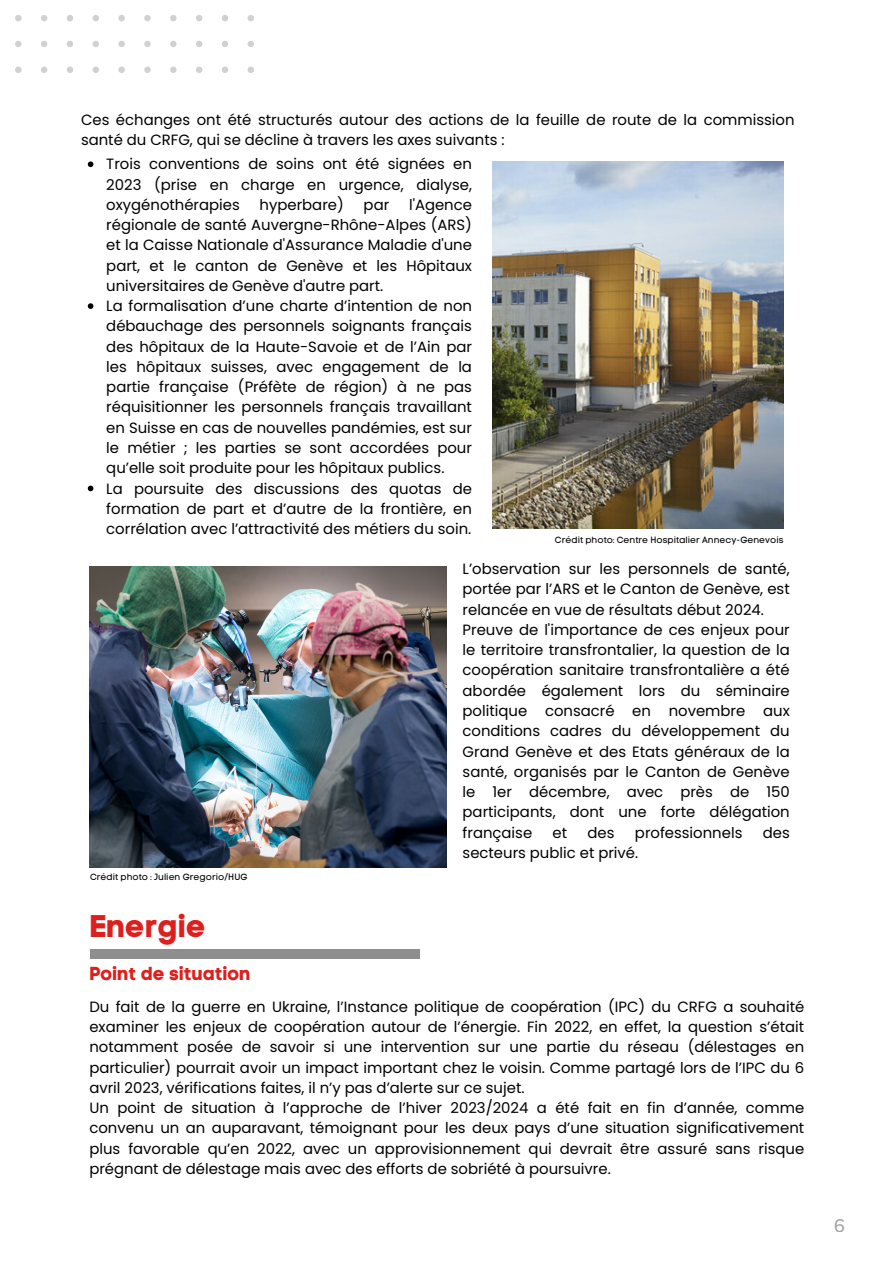
<style>
.page{position:relative;width:894px;height:1264px;background:#fff}
.page>*{position:absolute;margin:0;border:0;box-sizing:border-box;transform-origin:0 0}
.t1{font:31.05px "Code Pro Bold LC";color:#dd201d}
.t2{font:18.6px "Code Pro Bold LC";color:#dd201d}
.t3{font:18px "Marianne";color:#8f8e8e}
.t4{font:14.85px/20.2px "Poppins";color:#000}
.t5{font:9px "Code Pro Normal LC";color:#000}
</style>
<div class="page">
<svg style="left:15px;top:15px;width:7px;height:6px"></svg>
<svg style="left:41px;top:15px;width:6px;height:6px"></svg>
<svg style="left:67px;top:15px;width:6px;height:6px"></svg>
<svg style="left:93px;top:15px;width:6px;height:6px"></svg>
<svg style="left:118px;top:15px;width:7px;height:6px"></svg>
<svg style="left:144px;top:15px;width:7px;height:6px"></svg>
<svg style="left:170px;top:15px;width:6px;height:6px"></svg>
<svg style="left:196px;top:15px;width:6px;height:6px"></svg>
<svg style="left:222px;top:15px;width:6px;height:6px"></svg>
<svg style="left:15px;top:41px;width:7px;height:6px"></svg>
<svg style="left:41px;top:41px;width:6px;height:6px"></svg>
<svg style="left:67px;top:41px;width:6px;height:6px"></svg>
<svg style="left:93px;top:41px;width:6px;height:6px"></svg>
<svg style="left:118px;top:41px;width:7px;height:6px"></svg>
<svg style="left:144px;top:41px;width:7px;height:6px"></svg>
<svg style="left:170px;top:41px;width:6px;height:6px"></svg>
<svg style="left:196px;top:41px;width:6px;height:6px"></svg>
<svg style="left:222px;top:41px;width:6px;height:6px"></svg>
<svg style="left:15px;top:67px;width:7px;height:6px"></svg>
<svg style="left:41px;top:67px;width:6px;height:6px"></svg>
<svg style="left:67px;top:67px;width:6px;height:6px"></svg>
<svg style="left:93px;top:67px;width:6px;height:6px"></svg>
<svg style="left:118px;top:67px;width:7px;height:6px"></svg>
<svg style="left:144px;top:67px;width:7px;height:6px"></svg>
<svg style="left:170px;top:67px;width:6px;height:6px"></svg>
<svg style="left:196px;top:67px;width:6px;height:6px"></svg>
<svg style="left:222px;top:67px;width:6px;height:6px"></svg>
<svg style="left:247px;top:15px;width:7px;height:6px"></svg>
<svg style="left:247px;top:41px;width:7px;height:6px"></svg>
<svg style="left:247px;top:67px;width:7px;height:6px"></svg>
<div style="left:90px;top:949px;width:329px;height:10px;background:#8f8e8e"></div>
<img style="left:89px;top:566px;width:357px;height:302px">
<img style="left:492px;top:161px;width:291px;height:367px">
<svg style="left:88px;top:161px;width:5px;height:6px"></svg>
<svg style="left:88px;top:303px;width:5px;height:6px"></svg>
<svg style="left:88px;top:485px;width:5px;height:6px"></svg>
<p class="t4" style="left:81px;top:110px;width:715px">Ces échanges ont été structurés autour des actions de la feuille de route de la commission santé du CRFG, qui se décline à travers les axes suivants :</p>
<p class="t4" style="left:106px;top:154px;width:367px;text-align:justify">Trois conventions de soins ont été signées en 2023 (prise en charge en urgence, dialyse, oxygénothérapies</p>
<p class="t4" style="left:259px;top:194px;width:86px">hyperbare)</p>
<p class="t4" style="left:363px;top:194px;width:27px">par</p>
<p class="t4" style="left:106px;top:194px;width:367px;text-indent:302px">l'Agence régionale de santé Auvergne-Rhône-Alpes (ARS) et la Caisse Nationale d'Assurance Maladie d'une part, et le canton de Genève et les Hôpitaux universitaires de Genève d'autre part.<br>La formalisation d’une charte d’intention de non débauchage des personnels soignants français des hôpitaux de la Haute-Savoie et de l’Ain par les hôpitaux suisses, avec engagement de la partie française (Préfète de région) à ne pas réquisitionner les personnels français travaillant en Suisse en cas de nouvelles pandémies, est sur le métier ; les parties se sont accordées pour qu’elle soit produite pour les hôpitaux publics.<br>La poursuite des discussions des quotas de formation de part et d’autre de la frontière, en corrélation avec l’attractivité des métiers du soin.</p>
<p class="t5" style="left:555px;top:534px;width:230px">Crédit photo: Centre Hospitalier Annecy-Genevois</p>
<p class="t5" style="left:90px;top:871px;width:159px">Crédit photo : Julien Gregorio/HUG</p>
<p class="t4" style="left:462px;top:559px;width:328px">L’observation sur les personnels de santé, portée par l’ARS et le Canton de Genève, est relancée en vue de résultats début 2024.<br>Preuve de l'importance de ces enjeux pour le territoire transfrontalier, la question de la coopération sanitaire transfrontalière a été abordée également lors du séminaire politique consacré en novembre aux conditions cadres du développement du Grand Genève et des Etats généraux de la santé, organisés par le Canton de Genève le 1er décembre, avec près de 150 participants, dont une forte délégation française</p>
<p class="t4" style="left:552px;top:822px;width:16px">et</p>
<p class="t4" style="left:587px;top:822px;width:28px">des</p>
<p class="t4" style="left:634px;top:822px;width:109px">professionnels</p>
<p class="t4" style="left:762px;top:822px;width:28px">des</p>
<p class="t4" style="left:462px;top:842px;width:177px">secteurs public et privé.</p>
<h1 class="t1" style="left:89px;top:907px;width:118px">Energie</h1>
<p class="t2" style="left:89px;top:961px;width:163px">Point de situation</p>
<p class="t4" style="left:89px;top:996px;width:716px">Du fait de la guerre en Ukraine, l’Instance politique de coopération (IPC) du CRFG a souhaité examiner les enjeux de coopération autour de l’énergie. Fin 2022, en effet, la question s’était notamment posée de savoir si une intervention sur une partie du réseau (délestages en particulier) pourrait avoir un impact important chez le voisin. Comme partagé lors de l’IPC du 6 avril 2023, vérifications faites, il n’y pas d’alerte sur ce sujet.<br>Un point de situation à l’approche de l’hiver 2023/2024 a été fait en fin d’année, comme convenu un an auparavant, témoignant pour les deux pays d’une situation significativement plus favorable qu’en 2022, avec un approvisionnement qui devrait être assuré sans risque prégnant de délestage mais avec des efforts de sobriété à poursuivre.</p>
<p class="t3" style="left:833px;top:1214px;width:12px">6</p>
</div>
